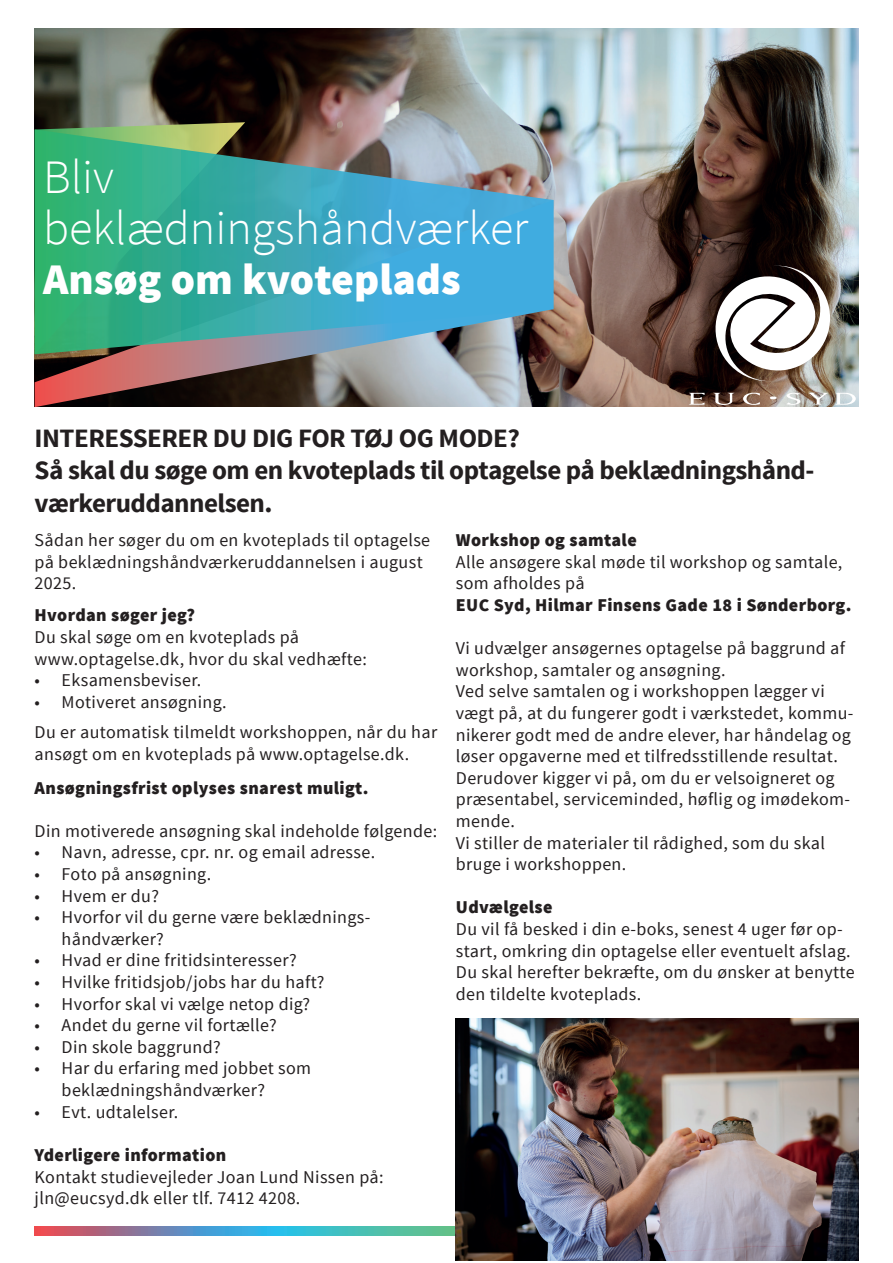
<style>
.page{position:relative;width:893px;height:1263px;background:#fff}
.page>*{position:absolute;margin:0;border:0;box-sizing:border-box;transform-origin:0 0}
.t1{font:300 48px/51px "Source Sans Pro";color:#fff}
.t2{font:900 43.5px "Source Sans Pro";color:#fff}
.t3{font:700 26.4px/32.4px "Source Sans Pro";letter-spacing:-.02em;color:#231f20}
.t4{font:18px/21.6px "Source Sans Pro";letter-spacing:.02em;color:#231f20}
.t5{font:900 18px "Source Sans Pro";letter-spacing:.02em;color:#231f20}
</style>
<div class="page">
<img style="left:35px;top:28px;width:824px;height:379px">
<svg style="left:35px;top:354px;width:518px;height:53px"></svg>
<svg style="left:35px;top:122px;width:210px;height:8px"></svg>
<svg style="left:35px;top:130px;width:518px;height:224px"></svg>
<svg style="left:34px;top:1227px;width:422px;height:8px"></svg>
<img style="left:456px;top:1018px;width:403px;height:243px">
<svg style="left:710px;top:266px;width:125px;height:117px"></svg>
<svg style="left:689px;top:393px;width:15px;height:12px"></svg>
<svg style="left:713px;top:393px;width:21px;height:12px"></svg>
<svg style="left:743px;top:393px;width:17px;height:12px"></svg>
<svg style="left:770px;top:396px;width:7px;height:3px"></svg>
<svg style="left:786px;top:393px;width:14px;height:12px"></svg>
<svg style="left:808px;top:393px;width:21px;height:12px"></svg>
<svg style="left:835px;top:393px;width:21px;height:12px"></svg>
<h1 class="t1" style="left:43px;top:152px;width:487px">Bliv beklædningshåndværker</h1>
<h2 class="t2" style="left:43px;top:251px;width:419px">Ansøg om kvoteplads</h2>
<h3 class="t3" style="left:35px;top:423px;width:781px">INTERESSERER DU DIG FOR TØJ OG MODE?<br>Så skal du søge om en kvoteplads til optagelse på beklædningshånd&shy;værkeruddannelsen.</h3>
<p class="t4" style="left:35px;top:530px;width:397px">Sådan her søger du om en kvoteplads til optagelse på beklædningshåndværkeruddannelsen i august<br>2025.</p>
<p class="t5" style="left:35px;top:604px;width:162px">Hvordan søger jeg?</p>
<p class="t4" style="left:35px;top:626px;width:334px">Du skal søge om en kvoteplads på www.optagelse.dk, hvor du skal vedhæfte:</p>
<p class="t4" style="left:35px;top:670px;width:168px">• Eksamensbeviser.</p>
<p class="t4" style="left:35px;top:687px;width:404px;line-height:30.6px">• Motiveret ansøgning.<br>Du er automatisk tilmeldt workshoppen, når du har</p>
<p class="t4" style="left:35px;top:743px;width:376px">ansøgt om en kvoteplads på www.optagelse.dk.</p>
<p class="t5" style="left:35px;top:776px;width:335px">Ansøgningsfrist oplyses snarest muligt.</p>
<p class="t4" style="left:35px;top:820px;width:404px">Din motiverede ansøgning skal indeholde følgende:</p>
<p class="t4" style="left:35px;top:842px;width:342px">• Navn, adresse, cpr. nr. og email adresse.</p>
<p class="t4" style="left:35px;top:863px;width:178px">• Foto på ansøgning.</p>
<p class="t4" style="left:35px;top:885px;width:126px">• Hvem er du?</p>
<p class="t4" style="left:62px;top:907px;width:310px;text-indent:-27px">• Hvorfor vil du gerne være beklædnings&shy;håndværker?</p>
<p class="t4" style="left:35px;top:950px;width:264px">• Hvad er dine fritidsinteresser?</p>
<p class="t4" style="left:35px;top:971px;width:291px">• Hvilke fritidsjob/jobs har du haft?</p>
<p class="t4" style="left:35px;top:993px;width:277px">• Hvorfor skal vi vælge netop dig?</p>
<p class="t4" style="left:35px;top:1015px;width:244px">• Andet du gerne vil fortælle?</p>
<p class="t4" style="left:35px;top:1036px;width:188px">• Din skole baggrund?</p>
<p class="t4" style="left:62px;top:1058px;width:251px;text-indent:-27px">• Har du erfaring med jobbet som beklædningshåndværker?</p>
<p class="t4" style="left:35px;top:1101px;width:145px">• Evt. udtalelser.</p>
<p class="t5" style="left:35px;top:1143px;width:193px">Yderligere information</p>
<p class="t4" style="left:35px;top:1166px;width:350px">Kontakt studievejleder Joan Lund Nissen på: jln@eucsyd.dk eller tlf. 7412 4208.</p>
<p class="t5" style="left:456px;top:528px;width:182px">Workshop og samtale</p>
<p class="t4" style="left:456px;top:551px;width:388px">Alle ansøgere skal møde til workshop og samtale, som afholdes på</p>
<p class="t5" style="left:456px;top:593px;width:397px">EUC Syd, Hilmar Finsens Gade 18 i Sønderborg.</p>
<p class="t4" style="left:456px;top:638px;width:399px">Vi udvælger ansøgernes optagelse på baggrund af workshop, samtaler og ansøgning.<br>Ved selve samtalen og i workshoppen lægger vi vægt på, at du fungerer godt i værkstedet, kommu&shy;nikerer godt med de andre elever, har håndelag og løser opgaverne med et tilfredsstillende resultat.<br>Derudover kigger vi på, om du er velsoigneret og præsentabel, serviceminded, høflig og imødekom&shy;mende.<br>Vi stiller de materialer til rådighed, som du skal bruge i workshoppen.</p>
<p class="t5" style="left:456px;top:896px;width:98px">Udvælgelse</p>
<p class="t4" style="left:456px;top:918px;width:400px">Du vil få besked i din e-boks, senest 4 uger før op&shy;start, omkring din optagelse eller eventuelt afslag.<br>Du skal herefter bekræfte, om du ønsker at benytte den tildelte kvoteplads.</p>
</div>
